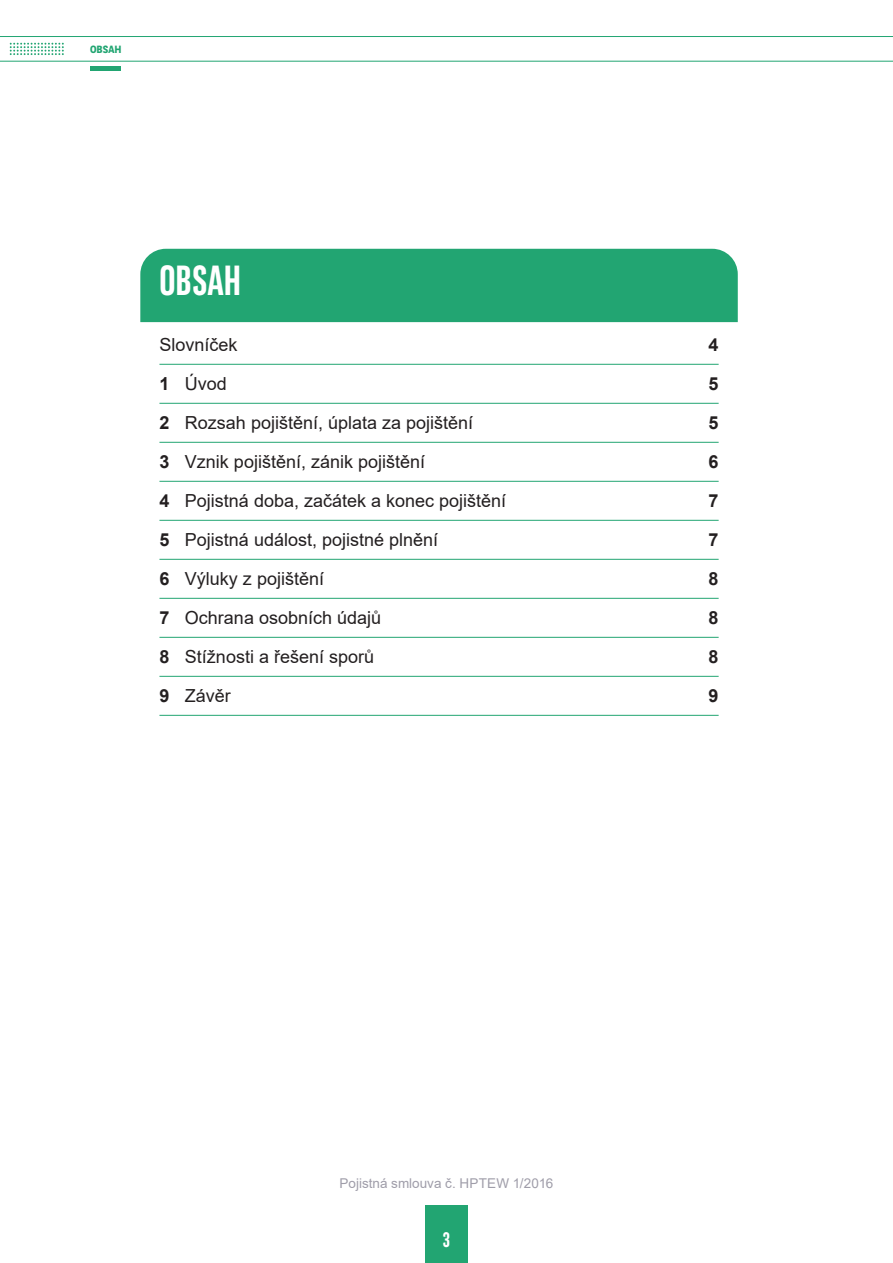
<style>
.page{position:relative;width:893px;height:1263px;background:#fff}
.page>*{position:absolute;margin:0;border:0;box-sizing:border-box;transform-origin:0 0}
.headline{font:700 42px "BNPP Sans Condensed";color:#fff}
.t1{font:700 21px "BNPP Sans Condensed";color:#fff}
.List_Paragraph{font:18px "Arial";color:#231f20}
.List_Paragraph-2{font:700 18px "Arial";color:#231f20}
.t2{font:13.5px "Arial";color:#9f9da9}
.t3{font:700 10.5px "BNPP Sans";color:#22a572}
.s1{font-weight:700}
</style>
<div class="page">
<div style="left:425px;top:1205px;width:43px;height:58px;background:#22a572"></div>
<div style="left:140px;top:249px;width:598px;height:73px;background:#22a572"></div>
<div style="left:90px;top:66px;width:31px;height:5px;background:#22a572"></div>
<svg style="left:0;top:36px;width:893px;height:26px"></svg>
<hr style="left:159px;top:364px;width:560px;height:1px;background:#22a572">
<hr style="left:159px;top:403px;width:560px;height:1px;background:#22a572">
<hr style="left:159px;top:442px;width:560px;height:1px;background:#22a572">
<hr style="left:159px;top:481px;width:560px;height:1px;background:#22a572">
<hr style="left:159px;top:520px;width:560px;height:1px;background:#22a572">
<hr style="left:159px;top:559px;width:560px;height:1px;background:#22a572">
<hr style="left:159px;top:598px;width:560px;height:1px;background:#22a572">
<hr style="left:159px;top:637px;width:560px;height:1px;background:#22a572">
<hr style="left:159px;top:676px;width:560px;height:1px;background:#22a572">
<hr style="left:159px;top:715px;width:560px;height:1px;background:#22a572">
<p class="t3" style="left:90px;top:42px;width:33px">OBSAH</p>
<p class="headline" style="left:159px;top:256px;width:83px">OBSAH</p>
<p class="List_Paragraph" style="left:159px;top:332px;width:80px">Slovníček</p>
<p class="List_Paragraph-2" style="left:709px;top:332px;width:12px">4</p>
<p class="List_Paragraph" style="left:159px;top:371px;width:69px"><span class="s1">1</span> Úvod</p>
<p class="List_Paragraph-2" style="left:709px;top:371px;width:12px">5</p>
<p class="List_Paragraph" style="left:159px;top:410px;width:315px"><span class="s1">2</span> Rozsah pojištění, úplata za pojištění</p>
<p class="List_Paragraph-2" style="left:709px;top:410px;width:12px">5</p>
<p class="List_Paragraph" style="left:159px;top:449px;width:267px"><span class="s1">3</span> Vznik pojištění, zánik pojištění</p>
<p class="List_Paragraph-2" style="left:709px;top:449px;width:12px">6</p>
<p class="List_Paragraph" style="left:159px;top:488px;width:348px"><span class="s1">4</span> Pojistná doba, začátek a konec pojištění</p>
<p class="List_Paragraph-2" style="left:709px;top:488px;width:12px">7</p>
<p class="List_Paragraph" style="left:159px;top:527px;width:280px"><span class="s1">5</span> Pojistná událost, pojistné plnění</p>
<p class="List_Paragraph-2" style="left:709px;top:527px;width:12px">7</p>
<p class="List_Paragraph" style="left:159px;top:566px;width:166px"><span class="s1">6</span> Výluky z pojištění</p>
<p class="List_Paragraph-2" style="left:709px;top:566px;width:12px">8</p>
<p class="List_Paragraph" style="left:159px;top:605px;width:223px"><span class="s1">7</span> Ochrana osobních údajů</p>
<p class="List_Paragraph-2" style="left:709px;top:605px;width:12px">8</p>
<p class="List_Paragraph" style="left:159px;top:644px;width:216px"><span class="s1">8</span> Stížnosti a řešení sporů</p>
<p class="List_Paragraph-2" style="left:709px;top:644px;width:12px">8</p>
<p class="List_Paragraph" style="left:159px;top:683px;width:73px"><span class="s1">9</span> Závěr</p>
<p class="List_Paragraph-2" style="left:709px;top:683px;width:12px">9</p>
<p class="t2" style="left:339px;top:1174px;width:215px">Pojistná smlouva č. HPTEW 1/2016</p>
<p class="t1" style="left:443px;top:1228px;width:9px">3</p>
</div>
